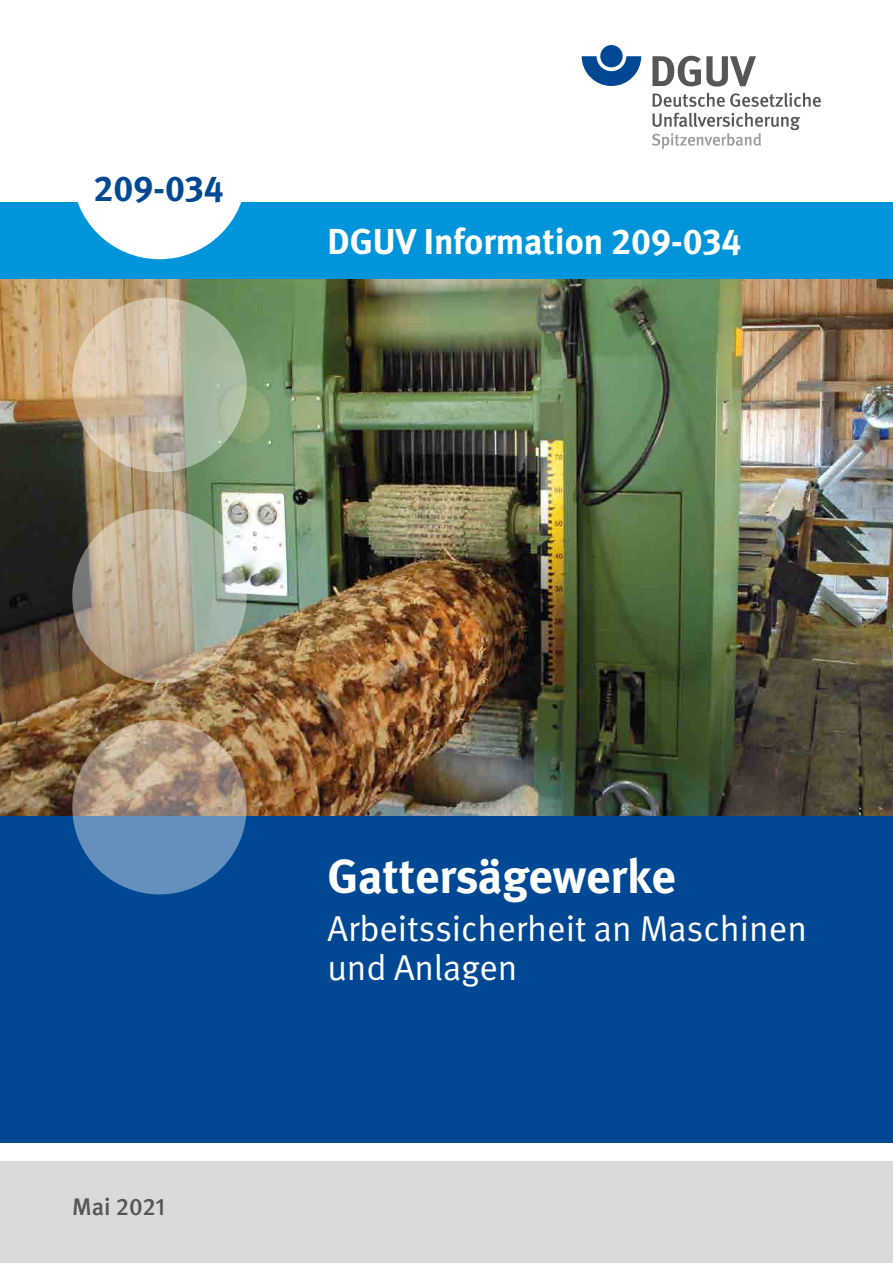
<style>
.page{position:relative;width:893px;height:1263px;background:#fff}
.page>*{position:absolute;margin:0;border:0;box-sizing:border-box;transform-origin:0 0}
.U1_bis_U4_Seite3_Titel{font:700 48px "DGUV Meta";letter-spacing:-.005em;color:#fff}
.U1_bis_U4_Seite3_SubTitel{font:36px/39px "DGUV Meta";color:#fff}
.U1_bis_U4_Seite3_BestNr_Balken{font:700 36px "DGUV Meta";color:#fff}
.t1{font:700 36px "DGUV Meta";color:#004893}
.U1_bis_U4_Seite3_Ausgabe{font:500 24px "DGUV Meta";letter-spacing:-.005em;color:#565655}
</style>
<div class="page">
<img style="left:0;top:278px;width:893px;height:538px">
<div style="left:0;top:816px;width:893px;height:326px;background:#004893"></div>
<div style="left:0;top:1162px;width:893px;height:101px;background:#d9dada"></div>
<svg style="left:72px;top:298px;width:175px;height:174px;background:#c2bca3"></svg>
<svg style="left:72px;top:509px;width:175px;height:174px;background:#b6ae99"></svg>
<svg style="left:72px;top:720px;width:175px;height:174px;background:#8f949b"></svg>
<div style="left:0;top:202px;width:893px;height:76px;background:#0095db"></div>
<div style="left:72px;top:85px;width:175px;height:174px;background:#fff;border-radius:50%"></div>
<svg style="left:582px;top:56px;width:59px;height:30px"></svg>
<div style="left:600px;top:45px;width:23px;height:22px;background:#004893;border-radius:50%"></div>
<svg style="left:652px;top:56px;width:104px;height:31px"></svg>
<svg style="left:653px;top:93px;width:168px;height:14px"></svg>
<svg style="left:652px;top:113px;width:148px;height:36px"></svg>
<p class="t1" style="left:93px;top:167px;width:132px">209-034</p>
<p class="U1_bis_U4_Seite3_BestNr_Balken" style="left:327px;top:220px;width:415px">DGUV Information 209-034</p>
<p class="U1_bis_U4_Seite3_Ausgabe" style="left:72px;top:1193px;width:94px">Mai 2021</p>
<p class="U1_bis_U4_Seite3_Titel" style="left:327px;top:848px;width:350px">Gattersägewerke</p>
<p class="U1_bis_U4_Seite3_SubTitel" style="left:327px;top:910px;width:481px">Arbeitssicherheit an Maschinen und Anlagen</p>
</div>
